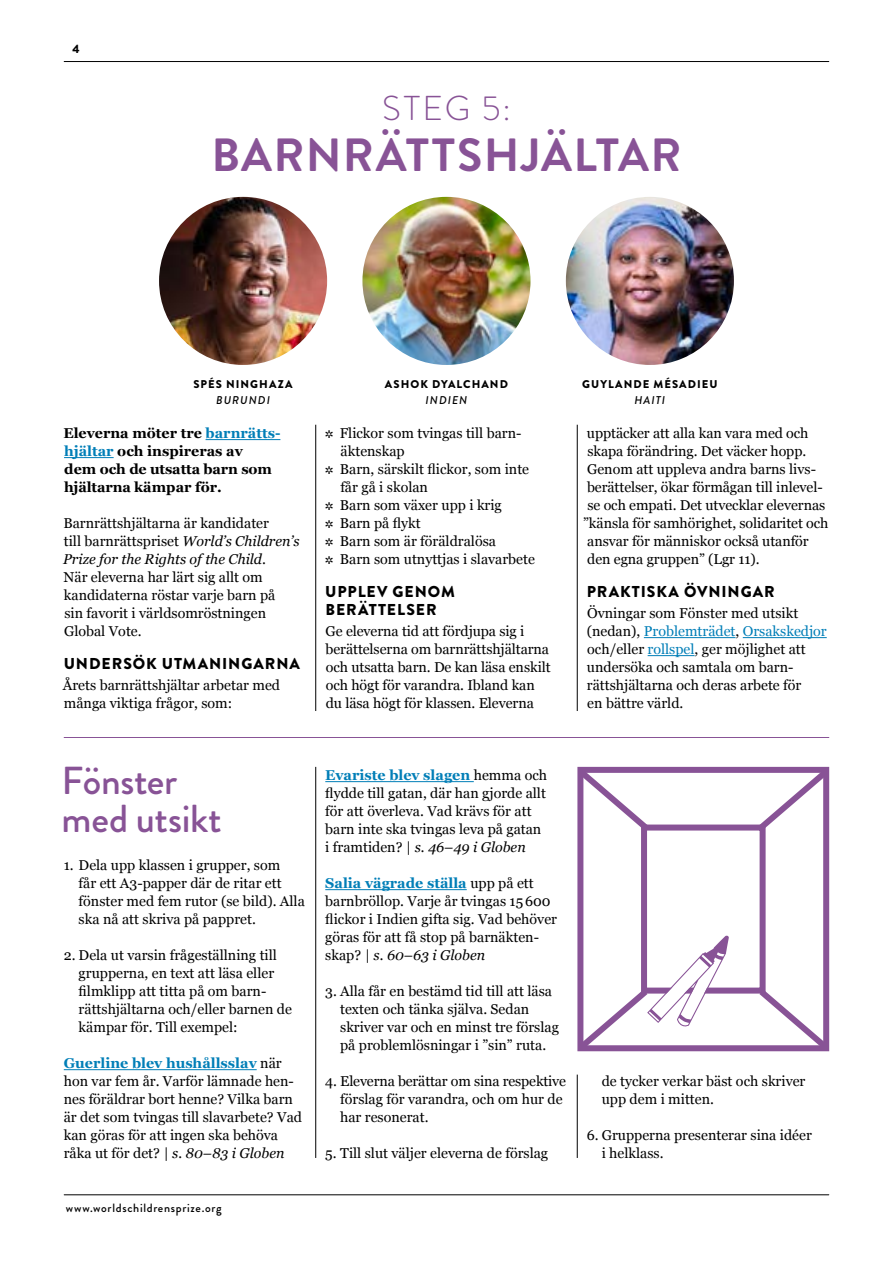
<style>
.page{position:relative;width:893px;height:1263px;background:#fff}
.page>*{position:absolute;margin:0;border:0;box-sizing:border-box;transform-origin:0 0}
.t1{font:700 46.5px "Brandon Grotesque";letter-spacing:.03em;color:#885396}
.t2{font:500 39px/37.5px "Brandon Grotesque";letter-spacing:-.01em;color:#885396}
.t3{font:300 34.5px "Brandon Grotesque";color:#885396}
.t4{font:900 15.75px/18px "Brandon Grotesque";letter-spacing:.06em;color:#000}
.t5{font:14.25px/18px "Georgia";color:#000}
.t6{font:700 14.25px/18px "Georgia";color:#000}
.t7{font:500 12px "Brandon Grotesque";letter-spacing:.06em;color:#000}
.t8{font:900 12px "Brandon Grotesque";color:#000}
.t9{font:900 11.25px "Brandon Grotesque";letter-spacing:.095em;color:#000}
.t10{font:italic 500 11.25px "Brandon Grotesque";letter-spacing:.095em;color:#000}
.s1{color:#007eb7}
.s2{font-style:italic}
.s3{font-weight:700;color:#007eb7}
</style>
<div class="page">
<hr style="left:315px;top:425px;width:1px;height:286px;background:#000">
<hr style="left:577px;top:425px;width:1px;height:286px;background:#000">
<hr style="left:315px;top:767px;width:1px;height:391px;background:#000">
<hr style="left:577px;top:1074px;width:1px;height:84px;background:#000">
<img style="left:362px;top:197px;width:168px;height:168px;border-radius:84px">
<img style="left:159px;top:197px;width:168px;height:168px;border-radius:84px">
<img style="left:566px;top:197px;width:168px;height:168px;border-radius:84px">
<hr style="left:64px;top:737px;width:765px;height:1px;background:#885396">
<div style="left:577px;top:767px;width:252px;height:284px;border:6px solid #885396"></div>
<div style="left:641px;top:824px;width:125px;height:169px;border:6px solid #885396"></div>
<svg style="left:753px;top:983px;width:77px;height:69px"></svg>
<svg style="left:753px;top:766px;width:77px;height:70px"></svg>
<svg style="left:577px;top:766px;width:77px;height:70px"></svg>
<svg style="left:577px;top:935px;width:152px;height:117px"></svg>
<hr style="left:206px;top:439px;width:74px;height:1px;background:#007eb7">
<hr style="left:64px;top:457px;width:50px;height:1px;background:#007eb7">
<hr style="left:644px;top:637px;width:91px;height:1px;background:#007eb7">
<hr style="left:743px;top:637px;width:84px;height:1px;background:#007eb7">
<hr style="left:648px;top:655px;width:47px;height:1px;background:#007eb7">
<hr style="left:64px;top:1069px;width:193px;height:1px;background:#007eb7">
<hr style="left:325px;top:781px;width:149px;height:1px;background:#007eb7">
<hr style="left:325px;top:889px;width:142px;height:1px;background:#007eb7">
<hr style="left:64px;top:61px;width:765px;height:1px;background:#000">
<hr style="left:64px;top:1194px;width:765px;height:1px;background:#000">
<p class="t8" style="left:73px;top:40px;width:9px">4</p>
<h3 class="t3" style="left:382px;top:84px;width:130px">STEG 5:</h3>
<h1 class="t1" style="left:211px;top:122px;width:471px">BARNRÄTTSHJÄLTAR</h1>
<p class="t9" style="left:193px;top:376px;width:101px">SPÉS NINGHAZA</p>
<p class="t10" style="left:216px;top:392px;width:55px">BURUNDI</p>
<p class="t9" style="left:385px;top:376px;width:124px">ASHOK DYALCHAND</p>
<p class="t10" style="left:426px;top:392px;width:43px">INDIEN</p>
<p class="t9" style="left:582px;top:376px;width:137px">GUYLANDE MÉSADIEU</p>
<p class="t10" style="left:634px;top:392px;width:32px">HAITI</p>
<p class="t6" style="left:63px;top:423px;width:217px">Eleverna möter tre <span class="s1">barnrätts&shy;hjältar</span> och inspireras av<br>dem och de utsatta barn som hjältarna kämpar för.</p>
<p class="t5" style="left:63px;top:513px;width:238px">Barnrättshjältarna är kandidater<br>till barnrättspriset <span class="s2">World’s Children’s<br>Prize for the Rights of the Child</span>.<br>När eleverna har lärt sig allt om kandidaterna röstar varje barn på<br>sin favorit i världsomröstningen<br>Global Vote.</p>
<p class="t4" style="left:64px;top:654px;width:238px">UNDERSÖK UTMANINGARNA</p>
<p class="t5" style="left:63px;top:675px;width:219px">Årets barnrättshjältar arbetar med många viktiga frågor, som:</p>
<p class="t5" style="left:325px;top:423px;width:197px">✲ Flickor som tvingas till barn-</p>
<p class="t5" style="left:341px;top:441px;width:66px">äktenskap</p>
<p class="t5" style="left:325px;top:459px;width:206px">✲ Barn, särskilt flickor, som inte</p>
<p class="t5" style="left:340px;top:477px;width:89px">får gå i skolan</p>
<p class="t5" style="left:325px;top:495px;width:178px">✲ Barn som växer upp i krig</p>
<p class="t5" style="left:325px;top:513px;width:97px">✲ Barn på flykt</p>
<p class="t5" style="left:325px;top:531px;width:172px">✲ Barn som är föräldralösa</p>
<p class="t5" style="left:325px;top:549px;width:211px">✲ Barn som utnyttjas i slavarbete</p>
<p class="t4" style="left:325px;top:582px;width:131px">UPPLEV GENOM<br>BERÄTTELSER</p>
<p class="t5" style="left:326px;top:621px;width:227px">Ge eleverna tid att fördjupa sig i berättelserna om barnrättshjältarna och utsatta barn. De kan läsa enskilt och högt för varandra. Ibland kan du läsa högt för klassen. Eleverna</p>
<p class="t5" style="left:583px;top:423px;width:247px">upptäcker att alla kan vara med och skapa förändring. Det väcker hopp.<br>Genom att uppleva andra barns livs&shy;berättelser, ökar förmågan till inlevel&shy;se och empati. Det utvecklar elevernas ”känsla för samhörighet, solidaritet och ansvar för människor också utanför den egna gruppen” (Lgr 11).</p>
<p class="t4" style="left:587px;top:582px;width:189px">PRAKTISKA ÖVNINGAR</p>
<p class="t5" style="left:587px;top:603px;width:241px">Övningar som Fönster med utsikt (nedan), <span class="s1">Problemträdet</span>, <span class="s1">Orsakskedjor </span>och/eller <span class="s1">rollspel</span>, ger möjlighet att undersöka och samtala om barn&shy;rättshjältarna och deras arbete för<br>en bättre värld.</p>
<h2 class="t2" style="left:62px;top:763px;width:161px">Fönster med utsikt</h2>
<p class="t5" style="left:79px;top:855px;width:228px;text-indent:-15px">1. Dela upp klassen i grupper, som<br>får ett A3-papper där de ritar ett fönster med fem rutor (se bild). Alla ska nå att skriva på pappret.</p>
<p class="t5" style="left:79px;top:945px;width:215px;text-indent:-15px">2. Dela ut varsin frågeställning till grupperna, en text att läsa eller filmklipp att titta på om barn&shy;rättshjältarna och/eller barnen de kämpar för. Till exempel:</p>
<p class="t5" style="left:64px;top:1053px;width:240px"><span class="s3">Guerline blev hushållsslav</span> när hon var fem år. Varför lämnade hen&shy;nes föräldrar bort henne? Vilka barn är det som tvingas till slavarbete? Vad kan göras för att ingen ska behöva råka ut för det? <span class="s2">| s. 80–83 i Globen</span></p>
<p class="t7" style="left:66px;top:1200px;width:157px">www.worldschildrensprize.org</p>
<p class="t5" style="left:325px;top:765px;width:223px"><span class="s3">Evariste blev slagen</span> hemma och flydde till gatan, där han gjorde allt för att överleva. Vad krävs för att barn inte ska tvingas leva på gatan i framtiden? <span class="s2">| s. 46–49 i Globen</span></p>
<p class="t5" style="left:325px;top:873px;width:233px"><span class="s3">Salia vägrade ställa</span> upp på ett barnbröllop. Varje år tvingas 15600 flickor i Indien gifta sig. Vad behöver göras för att få stop på barnäkten&shy;skap? <span class="s2">| s. 60–63 i Globen</span></p>
<p class="t5" style="left:340px;top:981px;width:220px;text-indent:-15px">3. Alla får en bestämd tid till att läsa texten och tänka själva. Sedan skriver var och en minst tre förslag på problemlösningar i ”sin” ruta.</p>
<p class="t5" style="left:340px;top:1071px;width:227px;text-indent:-15px">4. Eleverna berättar om sina respektive förslag för varandra, och om hur de har resonerat.</p>
<p class="t5" style="left:325px;top:1143px;width:224px">5. Till slut väljer eleverna de förslag</p>
<p class="t5" style="left:602px;top:1071px;width:205px">de tycker verkar bäst och skriver upp dem i mitten.</p>
<p class="t5" style="left:602px;top:1125px;width:212px;text-indent:-15px">6. Grupperna presenterar sina idéer i helklass.</p>
</div>
